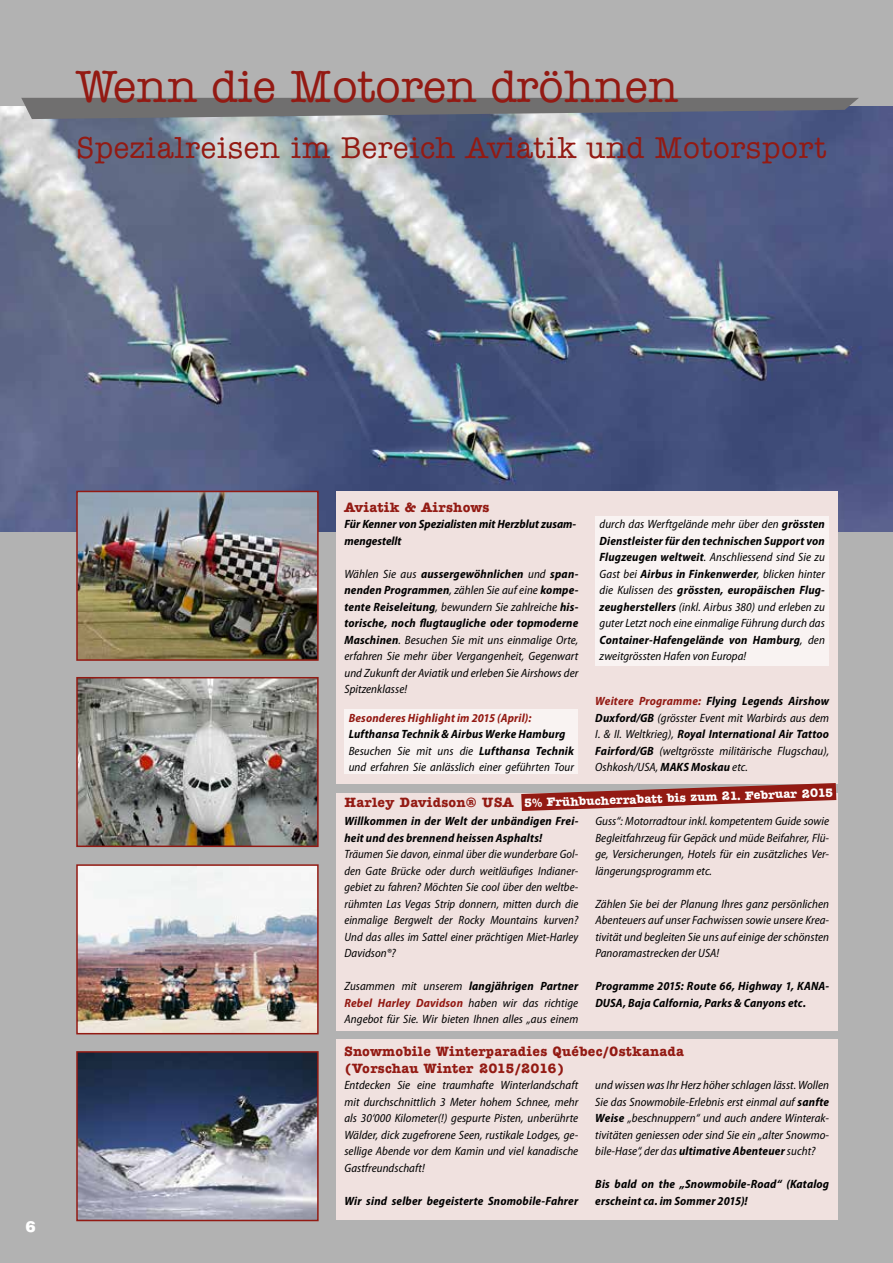
<style>
.page{position:relative;width:893px;height:1263px;background:#b2b2b2}
.page>*{position:absolute;margin:0;border:0;box-sizing:border-box;transform-origin:0 0}
.t1{font:500 45px "Ameri Type SB";color:#931a13}
.t2{font:500 30px "Ameri Type SB";letter-spacing:.02em;color:#931a13}
.t3{font:700 15px "Europa SB";color:#fff}
.t4{font:700 13.5px/16.5px "Ameri Type SB";letter-spacing:.02em;color:#931a13}
.t5{font:italic semi-condensed 12px/16.5px "Myriad Pro";letter-spacing:.005em;color:#000;text-align:justify}
.t6{font:italic 700 semi-condensed 12px/16.5px "Myriad Pro";letter-spacing:.015em;color:#000}
.t7{font:700 12px "Ameri Type SB";color:#fff}
.t8{font:italic 700 semi-condensed 12px "Myriad Pro";letter-spacing:.015em;color:#931a13}
.s1{font-weight:700}
.s2{font-weight:700;color:#931a13}
</style>
<div class="page">
<svg style="left:76px;top:1051px;width:243px;height:171px;background:#707589"></svg>
<img style="left:76px;top:864px;width:243px;height:171px">
<svg style="left:76px;top:677px;width:243px;height:171px"></svg>
<img style="left:0;top:106px;width:893px;height:425px">
<img style="left:76px;top:490px;width:243px;height:171px">
<div style="left:336px;top:491px;width:502px;height:292px;background:#f0e1df"></div>
<div style="left:595px;top:516px;width:234px;height:149px;background:#f9f3f2"></div>
<div style="left:336px;top:1040px;width:502px;height:180px;background:#f0e1df"></div>
<div style="left:344px;top:710px;width:234px;height:64px;background:#f9f3f2"></div>
<div style="left:336px;top:793px;width:502px;height:238px;background:#f0e1df"></div>
<svg style="left:21px;top:98px;width:838px;height:21px;background:#707278"></svg>
<svg style="left:521px;top:783px;width:315px;height:28px"></svg>
<h1 class="t1" style="left:77px;top:62px;width:603px">Wenn die Motoren dröhnen</h1>
<h2 class="t2" style="left:77px;top:131px;width:751px">Spezialreisen im Bereich Aviatik und Motorsport</h2>
<p class="t3" style="left:26px;top:1217px;width:12px">6</p>
<p class="t4" style="left:344px;top:499px;width:146px">Aviatik &amp; Airshows</p>
<p class="t6" style="left:344px;top:515px;width:233px">Für Kenner von Spezialisten mit Herzblut zusam&shy;mengestellt</p>
<p class="t5" style="left:344px;top:565px;width:235px">Wählen Sie aus <span class="s1">aussergewöhnlichen</span> und <span class="s1">span&shy;nenden Programmen</span>, zählen Sie auf eine <span class="s1">kompe&shy;tente Reiseleitung</span>, bewundern Sie zahlreiche <span class="s1">his&shy;torische, noch flugtaugliche oder topmoderne Maschinen</span>. Besuchen Sie mit uns einmalige Orte, erfahren Sie mehr über Vergangenheit, Gegenwart und Zukunft der Aviatik und erleben Sie Airshows der Spitzenklasse!</p>
<p class="t8" style="left:349px;top:710px;width:184px">Besonderes Highlight im 2015 (April):</p>
<p class="t5" style="left:349px;top:726px;width:227px;text-align:left"><span class="s1">Lufthansa Technik &amp; Airbus Werke Hamburg<br></span>Besuchen Sie mit uns die <span class="s1">Lufthansa Technik </span>und erfahren Sie anlässlich einer geführten Tour</p>
<p class="t5" style="left:600px;top:516px;width:227px">durch das Werftgelände mehr über den <span class="s1">grössten Dienstleister für den technischen Support von Flugzeugen weltweit</span>. Anschliessend sind Sie zu Gast bei <span class="s1">Airbus in Finkenwerder</span>, blicken hinter die Kulissen des <span class="s1">grössten, europäischen Flug&shy;zeugherstellers</span> (inkl. Airbus 380) und erleben zu guter Letzt noch eine einmalige Führung durch das <span class="s1">Container-Hafengelände von Hamburg</span>, den zweitgrössten Hafen von Europa!</p>
<p class="t5" style="left:595px;top:693px;width:235px"><span class="s2">Weitere Programme:</span> <span class="s1">Flying Legends Airshow Duxford/GB</span> (grösster Event mit Warbirds aus dem I. &amp; II. Weltkrieg), <span class="s1">Royal International Air Tattoo Fairford/GB</span> (weltgrösste militärische Flugschau), Oshkosh/USA, <span class="s1">MAKS Moskau</span> etc.</p>
<p class="t7" style="left:524px;top:796px;width:311px;rotate:-2deg">5% Frühbucherrabatt bis zum 21. Februar 2015</p>
<p class="t4" style="left:344px;top:794px;width:170px">Harley Davidson® USA</p>
<p class="t6" style="left:344px;top:812px;width:235px">Willkommen in der Welt der unbändigen Frei&shy;heit und des brennend heissen Asphalts!</p>
<p class="t5" style="left:344px;top:846px;width:235px">Träumen Sie davon, einmal über die wunderbare Gol&shy;den Gate Brücke oder durch weitläufiges Indianer&shy;gebiet zu fahren? Möchten Sie cool über den weltbe&shy;rühmten Las Vegas Strip donnern, mitten durch die einmalige Bergwelt der Rocky Mountains kurven?<br>Und das alles im Sattel einer prächtigen Miet-Harley Davidson®?</p>
<p class="t5" style="left:344px;top:978px;width:235px">Zusammen mit unserem <span class="s1">langjährigen Partner </span><span class="s2">Rebel Harley Davidson</span> haben wir das richtige Angebot für Sie. Wir bieten Ihnen alles „aus einem</p>
<p class="t5" style="left:595px;top:813px;width:235px">Guss“: Motorradtour inkl. kompetentem Guide sowie Begleitfahrzeug für Gepäck und müde Beifahrer, Flü&shy;ge, Versicherungen, Hotels für ein zusätzliches Ver&shy;längerungsprogramm etc.</p>
<p class="t5" style="left:595px;top:895px;width:235px">Zählen Sie bei der Planung Ihres ganz persönlichen Abenteuers auf unser Fachwissen sowie unsere Krea&shy;tivität und begleiten Sie uns auf einige der schönsten Panoramastrecken der USA!</p>
<p class="t6" style="left:595px;top:977px;width:235px">Programme 2015: Route 66, Highway 1, KANA-<br>DUSA, Baja Calfornia, Parks &amp; Canyons etc.</p>
<p class="t4" style="left:344px;top:1043px;width:341px">Snowmobile Winterparadies Québec/Ostkanada (Vorschau Winter 2015/2016)</p>
<p class="t5" style="left:344px;top:1077px;width:235px">Entdecken Sie eine traumhafte Winterlandschaft mit durchschnittlich 3 Meter hohem Schnee, mehr als 30‘000 Kilometer(!) gespurte Pisten, unberührte Wälder, dick zugefrorene Seen, rustikale Lodges, ge&shy;sellige Abende vor dem Kamin und viel kanadische Gastfreundschaft!</p>
<p class="t6" style="left:344px;top:1192px;width:235px">Wir sind selber begeisterte Snomobile-Fahrer</p>
<p class="t5" style="left:595px;top:1077px;width:235px">und wissen was Ihr Herz höher schlagen lässt. Wollen Sie das Snowmobile-Erlebnis erst einmal auf <span class="s1">sanfte Weise</span> „beschnuppern“ und auch andere Winterak&shy;tivitäten geniessen oder sind Sie ein „alter Snowmo&shy;bile-Hase“, der das <span class="s1">ultimative Abenteuer</span> sucht?</p>
<p class="t6" style="left:595px;top:1175px;width:235px">Bis bald on the „Snowmobile-Road“ (Katalog erscheint ca. im Sommer 2015)!</p>
</div>
